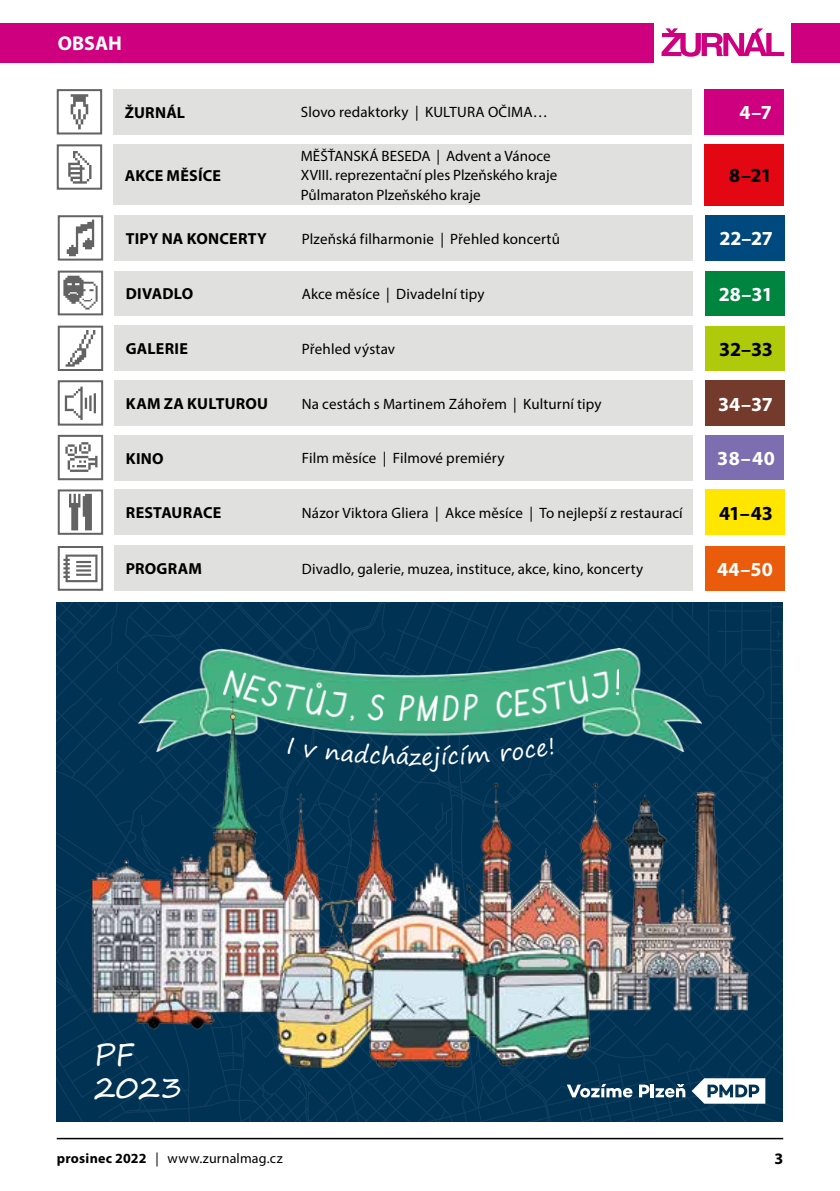
<style>
.page{position:relative;width:840px;height:1191px;background:#fff}
.page>*{position:absolute;margin:0;border:0;box-sizing:border-box;transform-origin:0 0}
.t1{font:30.2px/33.4px "Segoe Print";color:#fff}
.t2{font:23.2px "Segoe Print";color:#fff}
.t3{font:700 20px "Myriad Pro";color:#fff}
.t4{font:700 20px "Myriad Pro";letter-spacing:-.02em;color:#000}
.t5{font:700 16px "Myriad Pro";letter-spacing:.015em;color:#000}
.t6{font:15px/19px "Myriad Pro";letter-spacing:.01em;color:#000}
.t7{font:14px "Myriad Pro";letter-spacing:.015em;color:#000}
.s1{font-weight:700}
</style>
<div class="page">
<hr style="left:57px;top:1137px;width:725px;height:2px;background:#000">
<div style="left:0;top:23px;width:653px;height:39px;background:#cf007f"></div>
<div style="left:790px;top:23px;width:49px;height:39px;background:#cf007f"></div>
<svg style="left:661px;top:28px;width:122px;height:29px"></svg>
<div style="left:704px;top:380px;width:79px;height:45px;background:#743a2c"></div>
<div style="left:704px;top:326px;width:79px;height:45px;background:#afca0b"></div>
<div style="left:704px;top:215px;width:79px;height:46px;background:#00497f"></div>
<div style="left:114px;top:215px;width:579px;height:46px;background:#e0e0df"></div>
<svg style="left:67px;top:220px;width:27px;height:36px"></svg>
<div style="left:58px;top:215px;width:45px;height:46px;border:2px solid #646363"></div>
<div style="left:114px;top:326px;width:579px;height:45px;background:#e0e0df"></div>
<div style="left:58px;top:326px;width:45px;height:45px;border:2px solid #646363"></div>
<svg style="left:65px;top:330px;width:30px;height:37px"></svg>
<div style="left:114px;top:380px;width:579px;height:46px;background:#e0e0df"></div>
<div style="left:704px;top:271px;width:79px;height:44px;background:#00853e"></div>
<div style="left:114px;top:271px;width:579px;height:44px;background:#e0e0df"></div>
<div style="left:58px;top:271px;width:45px;height:44px;border:2px solid #646363"></div>
<div style="left:703px;top:144px;width:79px;height:61px;background:#e30613"></div>
<div style="left:113px;top:144px;width:579px;height:61px;background:#e0e0df"></div>
<div style="left:57px;top:144px;width:45px;height:46px;border:2px solid #646363"></div>
<div style="left:703px;top:89px;width:79px;height:45px;background:#cf007f"></div>
<div style="left:113px;top:89px;width:579px;height:45px;background:#e0e0df"></div>
<div style="left:57px;top:89px;width:45px;height:45px;border:2px solid #646363"></div>
<svg style="left:71px;top:94px;width:17px;height:35px"></svg>
<svg style="left:65px;top:386px;width:31px;height:34px"></svg>
<div style="left:58px;top:380px;width:45px;height:45px;border:2px solid #646363"></div>
<svg style="left:68px;top:151px;width:23px;height:33px"></svg>
<svg style="left:63px;top:276px;width:34px;height:33px"></svg>
<div style="left:704px;top:489px;width:79px;height:46px;background:#ffe600"></div>
<div style="left:114px;top:489px;width:579px;height:46px;background:#e0e0df"></div>
<div style="left:58px;top:489px;width:45px;height:46px;border:2px solid #646363"></div>
<svg style="left:69px;top:494px;width:23px;height:36px"></svg>
<div style="left:704px;top:545px;width:79px;height:45px;background:#ea5b0b"></div>
<div style="left:114px;top:545px;width:579px;height:46px;background:#e0e0df"></div>
<div style="left:58px;top:546px;width:45px;height:45px;border:2px solid #646363"></div>
<svg style="left:63px;top:554px;width:34px;height:28px"></svg>
<div style="left:114px;top:435px;width:579px;height:45px;background:#e0e0df"></div>
<div style="left:58px;top:435px;width:45px;height:45px;border:2px solid #646363"></div>
<div style="left:704px;top:435px;width:78px;height:45px;background:#7c6eb0"></div>
<svg style="left:65px;top:442px;width:32px;height:30px"></svg>
<svg style="left:57px;top:603px;width:725px;height:519px;background:#013355"></svg>
<img style="left:139px;top:648px;width:561px;height:48px">
<img style="left:224px;top:669px;width:394px;height:27px">
<svg style="left:691px;top:1078px;width:74px;height:25px"></svg>
<svg style="left:566px;top:1084px;width:66px;height:13px"></svg>
<svg style="left:638px;top:1084px;width:47px;height:13px"></svg>
<img style="left:91px;top:696px;width:657px;height:371px">
<svg style="left:287px;top:737px;width:7px;height:17px"></svg>
<svg style="left:303px;top:744px;width:14px;height:14px"></svg>
<svg style="left:325px;top:743px;width:84px;height:22px;background:#013354"></svg>
<svg style="left:429px;top:744px;width:60px;height:28px;background:#013355"></svg>
<svg style="left:500px;top:737px;width:55px;height:24px"></svg>
<h3 class="t3" style="left:58px;top:30px;width:66px">OBSAH</h3>
<p class="t5" style="left:125px;top:102px;width:62px">ŽURNÁL</p>
<p class="t6" style="left:300px;top:103px;width:248px">Slovo redaktorky | KULTURA OČIMA…</p>
<h3 class="t3" style="left:739px;top:99px;width:34px">4–7</h3>
<p class="t6" style="left:300px;top:147px;width:258px">MĚŠŤANSKÁ BESEDA | Advent a Vánoce<br>XVIII. reprezentační ples Plzeňského kraje<br>Půlmaraton Plzeňského kraje</p>
<p class="t5" style="left:125px;top:165px;width:98px">AKCE MĚSÍCE</p>
<h3 class="t4" style="left:728px;top:163px;width:44px">8–21</h3>
<p class="t5" style="left:126px;top:228px;width:142px">TIPY NA KONCERTY</p>
<p class="t6" style="left:301px;top:229px;width:259px">Plzeňská filharmonie | Přehled koncertů</p>
<h3 class="t3" style="left:719px;top:226px;width:55px">22–27</h3>
<p class="t5" style="left:126px;top:283px;width:69px">DIVADLO</p>
<p class="t6" style="left:301px;top:284px;width:184px">Akce měsíce | Divadelní tipy</p>
<h3 class="t3" style="left:718px;top:281px;width:56px">28–31</h3>
<p class="t5" style="left:126px;top:338px;width:63px">GALERIE</p>
<p class="t6" style="left:301px;top:339px;width:95px">Přehled výstav</p>
<h3 class="t4" style="left:718px;top:336px;width:55px">32–33</h3>
<p class="t5" style="left:126px;top:393px;width:144px">KAM ZA KULTUROU</p>
<p class="t6" style="left:301px;top:394px;width:301px">Na cestách s Martinem Záhořem | Kulturní tipy</p>
<h3 class="t3" style="left:717px;top:391px;width:56px">34–37</h3>
<p class="t5" style="left:126px;top:448px;width:39px">KINO</p>
<p class="t6" style="left:301px;top:448px;width:204px">Film měsíce | Filmové premiéry</p>
<h3 class="t3" style="left:717px;top:445px;width:59px">38–40</h3>
<p class="t5" style="left:126px;top:502px;width:97px">RESTAURACE</p>
<p class="t6" style="left:301px;top:503px;width:382px">Názor Viktora Gliera | Akce měsíce | To nejlepší z restaurací</p>
<h3 class="t4" style="left:718px;top:500px;width:55px">41–43</h3>
<p class="t5" style="left:126px;top:558px;width:78px">PROGRAM</p>
<p class="t6" style="left:301px;top:559px;width:343px">Divadlo, galerie, muzea, instituce, akce, kino, koncerty</p>
<h3 class="t3" style="left:716px;top:556px;width:57px">44–50</h3>
<h1 class="t1" style="left:94px;top:1037px;width:90px">PF<br>2023</h1>
<h2 class="t2" style="left:409px;top:735px;width:26px">ze</h2>
<p class="t7" style="left:57px;top:1149px;width:227px"><span class="s1">prosinec 2022</span> | www.zurnalmag.cz</p>
<p class="t5" style="left:773px;top:1148px;width:10px">3</p>
</div>
